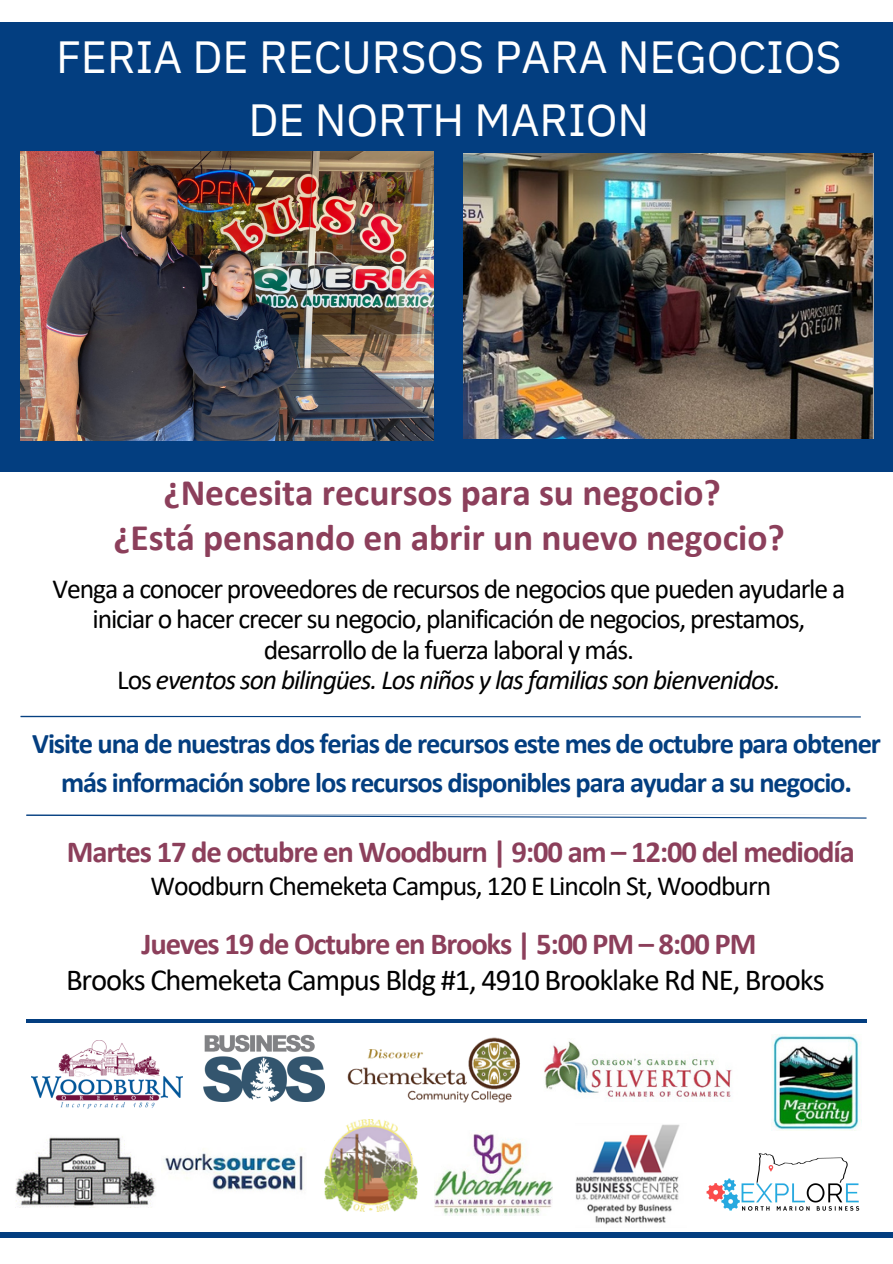
<style>
.page{position:relative;width:893px;height:1264px;background:#fff}
.page>*{position:absolute;margin:0;border:0;box-sizing:border-box;transform-origin:0 0}
.t1{font:45px/63px "IBM Plex Sans";letter-spacing:-.005em;color:#fff;text-align:center}
.t2{font:700 37.5px "Calibri";color:#8c3f5b}
.t3{font:700 30.6px "Calibri";letter-spacing:-.04em;color:#8c3f5b}
.t4{font:30.6px "Calibri";letter-spacing:-.04em;color:#000}
.t5{font:700 28.5px/39.3px "Calibri";letter-spacing:-.035em;color:#033e80;text-align:center}
.t6{font:27.6px/30.3px "Calibri";letter-spacing:-.04em;color:#000;text-align:center}
.t7{font:italic 27.6px "Calibri";letter-spacing:-.04em;color:#000}
.s1{font-style:normal}
</style>
<div class="page">
<div style="left:0;top:1231px;width:892px;height:6px;background:#033e80"></div>
<hr style="left:27px;top:1019px;width:839px;height:4px;background:#033e80">
<svg style="left:20px;top:715px;width:841px;height:3px"></svg>
<svg style="left:26px;top:814px;width:841px;height:5px"></svg>
<div style="left:0;top:22px;width:892px;height:449px;background:#033e80"></div>
<img style="left:463px;top:153px;width:410px;height:286px">
<img style="left:21px;top:151px;width:412px;height:289px">
<img style="left:434px;top:1132px;width:118px;height:83px">
<img style="left:544px;top:1041px;width:188px;height:57px">
<img style="left:771px;top:1034px;width:89px;height:96px">
<img style="left:347px;top:1037px;width:173px;height:66px">
<img style="left:706px;top:1153px;width:154px;height:58px">
<img style="left:576px;top:1124px;width:104px;height:101px">
<img style="left:16px;top:1136px;width:140px;height:71px">
<img style="left:164px;top:1153px;width:139px;height:38px">
<img style="left:324px;top:1119px;width:93px;height:92px">
<img style="left:203px;top:1034px;width:122px;height:67px">
<img style="left:31px;top:1040px;width:151px;height:68px">
<p class="t1" style="left:56px;top:25px;width:787px">FERIA DE RECURSOS PARA NEGOCIOS<br>DE NORTH MARION</p>
<p class="t2" style="left:163px;top:476px;width:559px">¿Necesita recursos para su negocio?</p>
<p class="t2" style="left:113px;top:521px;width:672px">¿Está pensando en abrir un nuevo negocio?</p>
<p class="t6" style="left:53px;top:576px;width:794px">Venga a conocer proveedores de recursos de negocios que pueden ayudarle a iniciar o hacer crecer su negocio, planificación de negocios, prestamos, desarrollo de la fuerza laboral y más.</p>
<p class="t7" style="left:117px;top:668px;width:665px"><span class="s1">Los</span> eventos son bilingües. Los niños y las familias son bienvenidos.</p>
<p class="t5" style="left:32px;top:726px;width:850px">Visite una de nuestras dos ferias de recursos este mes de octubre para obtener más información sobre los recursos disponibles para ayudar a su negocio.</p>
<p class="t3" style="left:67px;top:839px;width:789px">Martes 17 de octubre en Woodburn | 9:00 am – 12:00 del mediodía</p>
<p class="t6" style="left:151px;top:873px;width:622px">Woodburn Chemeketa Campus, 120 E Lincoln St, Woodburn</p>
<p class="t3" style="left:142px;top:930px;width:616px">Jueves 19 de Octubre en Brooks | 5:00 PM – 8:00 PM</p>
<p class="t4" style="left:66px;top:966px;width:760px">Brooks Chemeketa Campus Bldg #1, 4910 Brooklake Rd NE, Brooks</p>
</div>
